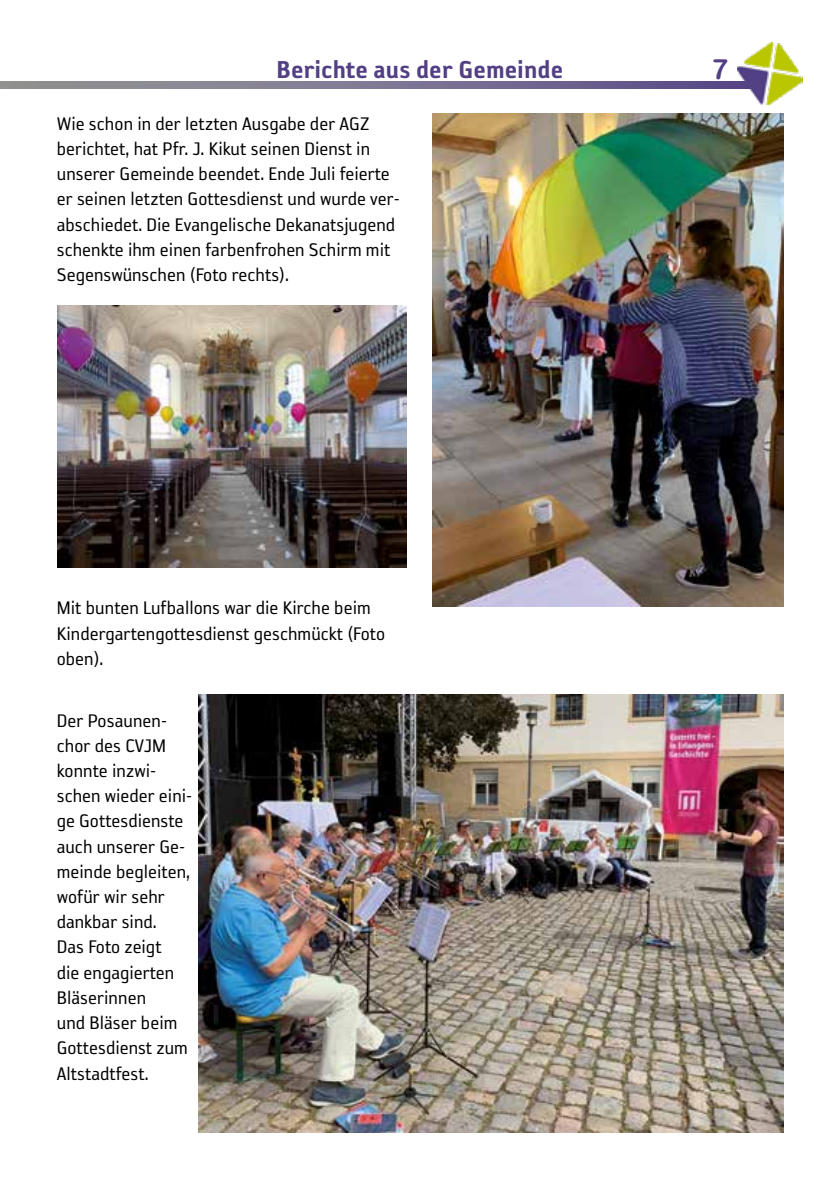
<style>
.page{position:relative;width:840px;height:1191px;background:#fff}
.page>*{position:absolute;margin:0;border:0;box-sizing:border-box;transform-origin:0 0}
.t1{font:28px "Reykjavik One OT C Gauge";color:#523f84}
.t2{font:28px "Arial Rounded MT Bold";color:#523f84}
.t3{font:21px/25.2px "Reykjavik One OT A Gauge";color:#000}
</style>
<div class="page">
<svg style="left:0;top:88px;width:736px;height:1px"></svg>
<img style="left:736px;top:43px;width:65px;height:61px">
<svg style="left:0;top:81px;width:756px;height:7px;background:#7a7290"></svg>
<img style="left:432px;top:114px;width:350px;height:493px">
<img style="left:57px;top:306px;width:349px;height:261px">
<img style="left:198px;top:694px;width:584px;height:439px">
<h1 class="t1" style="left:276px;top:54px;width:288px">Berichte aus der Gemeinde</h1>
<h1 class="t2" style="left:711px;top:52px;width:18px">7</h1>
<p class="t3" style="left:57px;top:111px;width:344px">Wie schon in der letzten Ausgabe der AGZ berichtet, hat Pfr. J. Kikut seinen Dienst in unserer Gemeinde beendet. Ende Juli feierte er seinen letzten Gottesdienst und wurde ver&shy;abschiedet. Die Evangelische Dekanatsjugend schenkte ihm einen farbenfrohen Schirm mit Segenswünschen (Foto rechts).</p>
<p class="t3" style="left:57px;top:595px;width:330px">Mit bunten Lufballons war die Kirche beim<br>Kindergartengottesdienst geschmückt (Foto oben).</p>
<p class="t3" style="left:57px;top:708px;width:137px">Der Posaunen&shy;chor des CVJM konnte inzwi&shy;schen wieder eini&shy;ge Gottesdienste auch unserer Ge&shy;meinde begleiten, wofür wir sehr dankbar sind.<br>Das Foto zeigt<br>die engagierten<br>Bläserinnen<br>und Bläser beim<br>Gottesdienst zum<br>Altstadtfest.</p>
</div>
